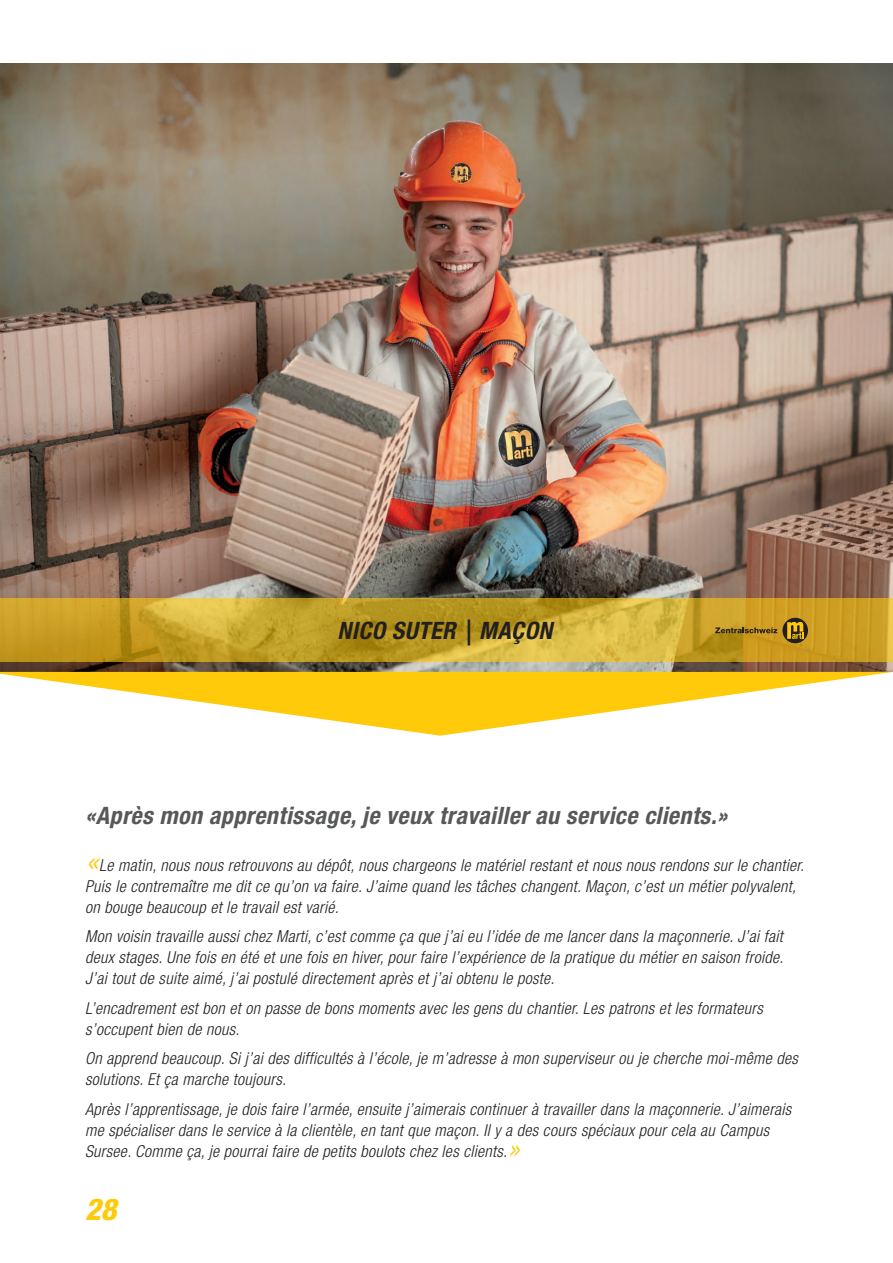
<style>
.page{position:relative;width:893px;height:1263px;background:#fff}
.page>*{position:absolute;margin:0;border:0;box-sizing:border-box;transform-origin:0 0}
.t1{font:italic 800 condensed 30px "Helvetica Neue LT Std";color:#feca0a}
.t2{font:italic 700 condensed 24px "Helvetica Neue LT Std";letter-spacing:.02em;color:#57585a}
.t3{font:italic 700 condensed 24px "Helvetica Neue LT Std";letter-spacing:.02em;color:#231f20}
.t4{font:italic 300 condensed 16.5px/21px "Helvetica Neue LT Std";letter-spacing:.02em;color:#231f20}
.s1{font-size:36px;color:#feca0a}
.s2{font-size:33px;color:#feca0a}
</style>
<div class="page">
<img style="left:0;top:64px;width:893px;height:608px">
<svg style="left:0;top:672px;width:892px;height:64px"></svg>
<svg style="left:0;top:598px;width:893px;height:64px;background:#c7a22b"></svg>
<div style="left:782px;top:618px;width:26px;height:25px;background:linear-gradient(to right,#221f20,#272220);border-radius:50%"></div>
<svg style="left:787px;top:622px;width:16px;height:17px"></svg>
<svg style="left:715px;top:627px;width:62px;height:6px"></svg>
<h2 class="t3" style="left:337px;top:616px;width:216px">NICO SUTER | MAÇON</h2>
<h2 class="t2" style="left:85px;top:801px;width:644px">«Après mon apprentissage, je veux travailler au service clients.»</h2>
<p class="t4" style="left:85px;top:855px;width:721px"><span class="s1">«</span>Le matin, nous nous retrouvons au dépôt, nous chargeons le matériel restant et nous nous rendons sur le chantier.<br>Puis le contremaître me dit ce qu’on va faire. J’aime quand les tâches changent. Maçon, c’est un métier polyvalent, on bouge beaucoup et le travail est varié.</p>
<p class="t4" style="left:85px;top:926px;width:700px;text-align:justify">Mon voisin travaille aussi chez Marti, c’est comme ça que j’ai eu l’idée de me lancer dans la maçonnerie. J’ai fait deux stages. Une fois en été et une fois en hiver, pour faire l’expérience de la pratique du métier en saison froide.<br>J’ai tout de suite aimé, j’ai postulé directement après et j’ai obtenu le poste.</p>
<p class="t4" style="left:85px;top:998px;width:679px">L’encadrement est bon et on passe de bons moments avec les gens du chantier. Les patrons et les formateurs s’occupent bien de nous.</p>
<p class="t4" style="left:85px;top:1048px;width:714px">On apprend beaucoup. Si j’ai des difficultés à l’école, je m’adresse à mon superviseur ou je cherche moi-même des solutions. Et ça marche toujours.</p>
<p class="t4" style="left:85px;top:1099px;width:708px">Après l’apprentissage, je dois faire l’armée, ensuite j’aimerais continuer à travailler dans la maçonnerie. J’aimerais me spécialiser dans le service à la clientèle, en tant que maçon. Il y a des cours spéciaux pour cela au Campus<br>Sursee. Comme ça, je pourrai faire de petits boulots chez les clients.<span class="s2">»</span></p>
<h1 class="t1" style="left:85px;top:1191px;width:33px">28</h1>
</div>
